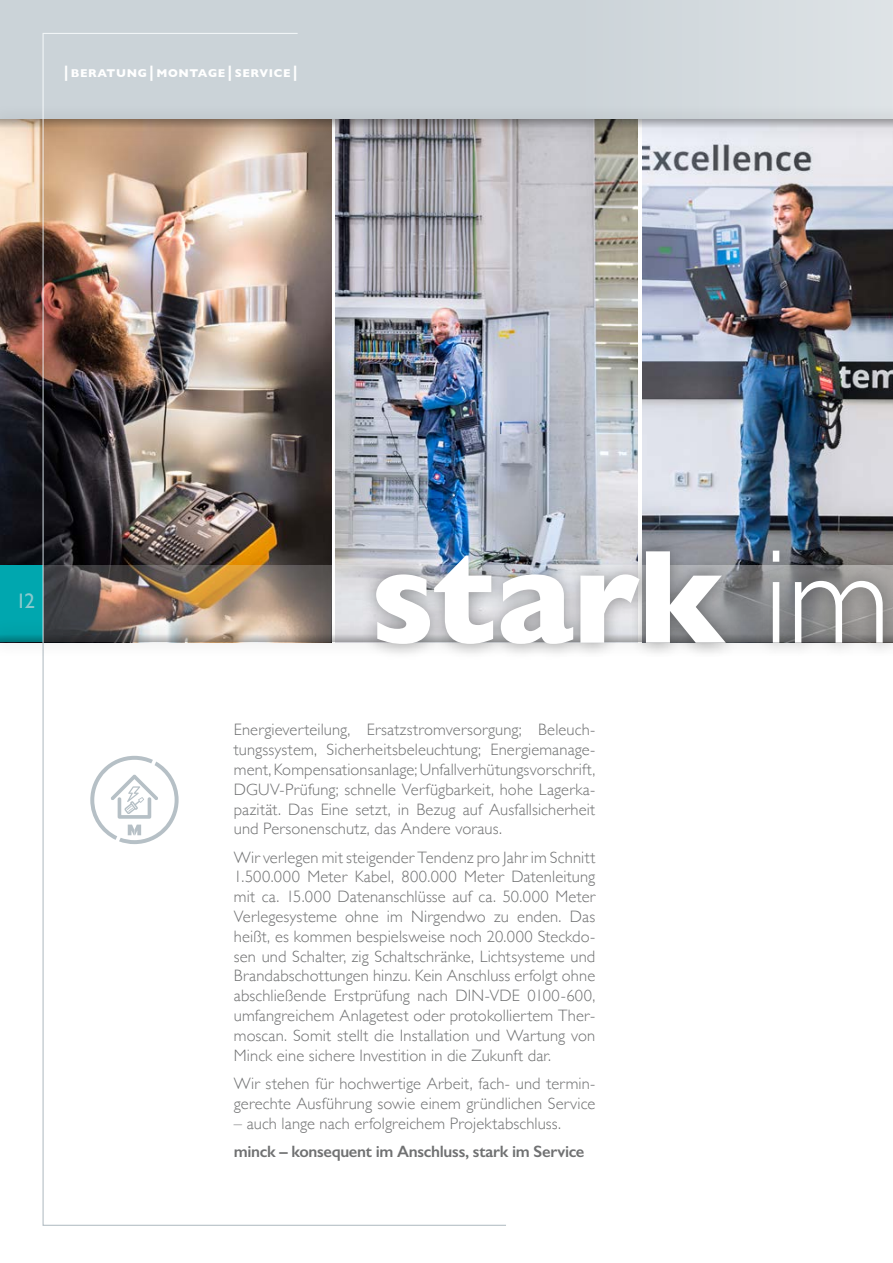
<style>
.page{position:relative;width:893px;height:1263px;background:#fff}
.page>*{position:absolute;margin:0;border:0;box-sizing:border-box;transform-origin:0 0}
.t1{font:700 135px "Gill Sans";letter-spacing:-.005em;color:#fff}
.t2{font:21px "Gill Sans";color:#8ac9cd}
.t3{font:300 16.5px/19.8px "Gill Sans";letter-spacing:.01em;color:#707172;text-align:justify}
.t4{font:600 16.5px "Gill Sans";letter-spacing:-.02em;color:#707172}
.t5{font:700 11.55px "Gill Sans";letter-spacing:.055em;color:#fff}
.s1{font-size:16.5px}
.s2{font-weight:300}
</style>
<div class="page">
<div style="left:0;top:0;width:893px;height:119px;background:#cbd3d8"></div>
<img style="left:0;top:144px;width:42px;height:422px">
<img style="left:642px;top:144px;width:251px;height:389px">
<img style="left:507px;top:144px;width:131px;height:389px">
<div style="left:0;top:566px;width:43px;height:76px;background:#00a7af"></div>
<div style="left:0;top:617px;width:893px;height:42px;background:#000;opacity:.12"></div>
<svg style="left:0;top:634px;width:42px;height:8px"></svg>
<div style="left:0;top:102px;width:893px;height:42px;background:#000;opacity:.12"></div>
<svg style="left:0;top:119px;width:893px;height:9px;background:#adacad"></svg>
<img style="left:42px;top:33px;width:465px;height:1193px">
<svg style="left:90px;top:756px;width:89px;height:88px"></svg>
<div style="left:360px;top:533px;width:533px;height:127px;background:#000;opacity:.4"></div>
<p class="t5" style="left:64px;top:64px;width:235px"><span class="s1">|</span> BERATUNG <span class="s1">|</span> MONTAGE <span class="s1">|</span> SERVICE <span class="s1">|</span></p>
<p class="t2" style="left:16px;top:588px;width:21px">12</p>
<h1 class="t1" style="left:370px;top:490px;width:522px">stark <span class="s2">im</span></h1>
<p class="t3" style="left:234px;top:719px;width:363px">Energieverteilung, Ersatzstromversorgung; Beleuch&shy;tungssystem, Sicherheitsbeleuchtung; Energiemanage&shy;ment, Kompensationsanlage; Unfallverhütungsvorschrift, DGUV-Prüfung; schnelle Verfügbarkeit, hohe Lagerka&shy;pazität. Das Eine setzt, in Bezug auf Ausfallsicherheit und Personenschutz, das Andere voraus.</p>
<p class="t3" style="left:234px;top:846px;width:363px">Wir verlegen mit steigender Tendenz pro Jahr im Schnitt 1.500.000 Meter Kabel, 800.000 Meter Datenleitung mit ca. 15.000 Datenanschlüsse auf ca. 50.000 Meter Verlegesysteme ohne im Nirgendwo zu enden. Das heißt, es kommen bespielsweise noch 20.000 Steckdo&shy;sen und Schalter, zig Schaltschränke, Lichtsysteme und Brandabschottungen hinzu. Kein Anschluss erfolgt ohne abschließende Erstprüfung nach DIN-VDE 0100-600, umfangreichem Anlagetest oder protokolliertem Ther&shy;moscan. Somit stellt die Installation und Wartung von Minck eine sichere Investition in die Zukunft dar.</p>
<p class="t3" style="left:234px;top:1073px;width:363px">Wir stehen für hochwertige Arbeit, fach- und termin&shy;gerechte Ausführung sowie einem gründlichen Service</p>
<p class="t3" style="left:234px;top:1112px;width:329px">– auch lange nach erfolgreichem Projektabschluss.</p>
<p class="t4" style="left:234px;top:1141px;width:352px">minck – konsequent im Anschluss, stark im Service</p>
</div>
